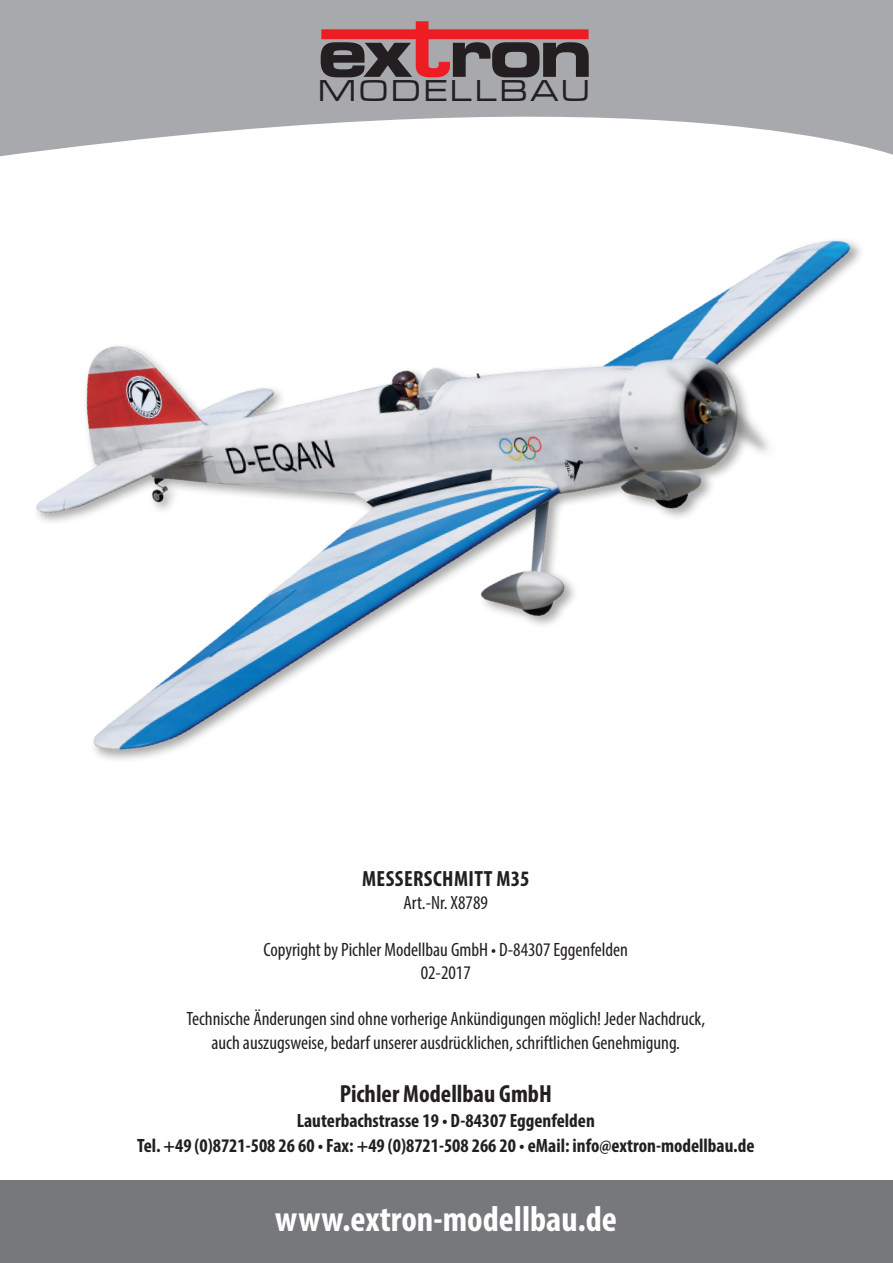
<style>
.page{position:relative;width:893px;height:1263px;background:#fff}
.page>*{position:absolute;margin:0;border:0;box-sizing:border-box;transform-origin:0 0}
.t1{font:700 condensed 36px "Myriad Pro";color:#fff}
.t2{font:31.2px "Microgramma D Medi Exte";letter-spacing:.13em;color:#231f20}
.t3{font:700 condensed 24.9px "Myriad Pro";color:#231f20}
.t4{font:700 condensed 22.05px "Myriad Pro";letter-spacing:.02em;color:#231f20}
.t5{font:condensed 19.35px/23.2px "Myriad Pro";color:#231f20;text-align:center}
.t6{font:700 condensed 19.35px/24.9px "Myriad Pro";color:#231f20;text-align:center}
</style>
<div class="page">
<div style="left:0;top:1180px;width:893px;height:83px;background:#76787b"></div>
<svg style="left:0;top:0;width:893px;height:157px;fill:#a8a9ad"></svg>
<svg style="left:321px;top:21px;width:268px;height:56px"></svg>
<img style="left:36px;top:240px;width:825px;height:520px">
<h2 class="t2" style="left:319px;top:71px;width:272px">MODELLBAU</h2>
<p class="t4" style="left:362px;top:865px;width:169px">MESSERSCHMITT M35</p>
<p class="t5" style="left:404px;top:891px;width:86px">Art.-Nr. X8789</p>
<p class="t5" style="left:264px;top:937px;width:366px">Copyright by Pichler Modellbau GmbH • D-84307 Eggenfelden<br>02-2017</p>
<p class="t5" style="left:186px;top:1007px;width:520px">Technische Änderungen sind ohne vorherige Ankündigungen möglich! Jeder Nachdruck, auch auszugsweise, bedarf unserer ausdrücklichen, schriftlichen Genehmigung.</p>
<p class="t3" style="left:340px;top:1078px;width:214px">Pichler Modellbau GmbH</p>
<p class="t6" style="left:137px;top:1108px;width:619px">Lauterbachstrasse 19 • D-84307 Eggenfelden<br>Tel. +49 (0)8721-508 26 60 • Fax: +49 (0)8721-508 266 20 • eMail: info@extron-modellbau.de</p>
<h1 class="t1" style="left:275px;top:1197px;width:343px">www.extron-modellbau.de</h1>
</div>
